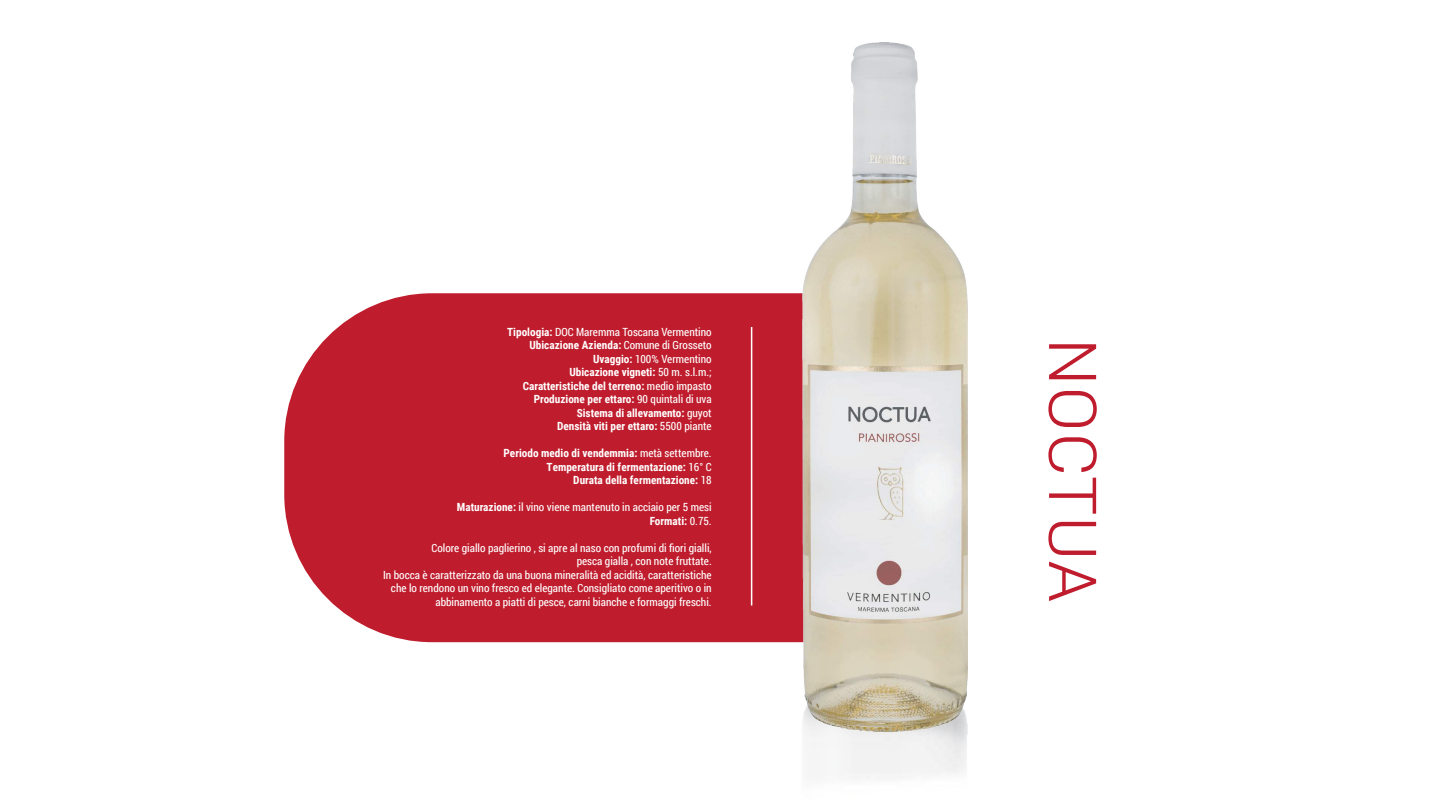
<style>
.page{position:relative;width:1440px;height:810px;background:#fff}
.page>*{position:absolute;margin:0;border:0;box-sizing:border-box;transform-origin:0 0}
.t1{font:300 66.15px "Roboto Condensed";color:#bf1d2d;scale:1.18 1}
.t2{font:700 11.25px/13.5px "Roboto Condensed";color:#fff;text-align:right}
.t3{font:11.25px/13.5px "Roboto Condensed";color:#fff;text-align:right}
.s1{font-weight:400}
.s2{font-weight:700}
</style>
<div class="page">
<div style="left:284px;top:293px;width:518px;height:349px;background:#bf1d2d"></div>
<hr style="left:751px;top:327px;width:1px;height:279px;background:#fff">
<div style="left:805px;top:731px;width:163px;height:49px;background:#f3f3f3"></div>
<img style="left:802px;top:43px;width:166px;height:688px">
<p class="t2" style="left:507px;top:326px;width:206px">Tipologia: <span class="s1">DOC Maremma Toscana Vermentino </span>Ubicazione Azienda: <span class="s1">Comune di Grosseto </span>Uvaggio: <span class="s1">100% Vermentino<br></span>Ubicazione vigneti: <span class="s1">50 m. s.l.m.; </span>Caratteristiche del terreno: <span class="s1">medio impasto </span>Produzione per ettaro: <span class="s1">90 quintali di uva </span>Sistema di allevamento: <span class="s1">guyot<br></span>Densità viti per ettaro: <span class="s1">5500 piante</span></p>
<p class="t2" style="left:504px;top:447px;width:210px">Periodo medio di vendemmia: <span class="s1">metà settembre.<br></span>Temperatura di fermentazione: <span class="s1">16° C<br></span>Durata della fermentazione: <span class="s1">18</span></p>
<p class="t3" style="left:457px;top:501px;width:256px"><span class="s2">Maturazione:</span> il vino viene mantenuto in acciaio per 5 mesi<br><span class="s2">Formati:</span> 0.75.</p>
<p class="t3" style="left:383px;top:540px;width:330px">Colore giallo paglierino , si apre al naso con profumi di fiori gialli,<br>pesca gialla , con note fruttate.<br>In bocca è caratterizzato da una buona mineralità ed acidità, caratteristiche che lo rendono un vino fresco ed elegante. Consigliato come aperitivo o in abbinamento a piatti di pesce, carni bianche e formaggi freschi.</p>
<h1 class="t1" style="left:1111px;top:338px;width:226px;rotate:90deg">NOCTUA</h1>
</div>
